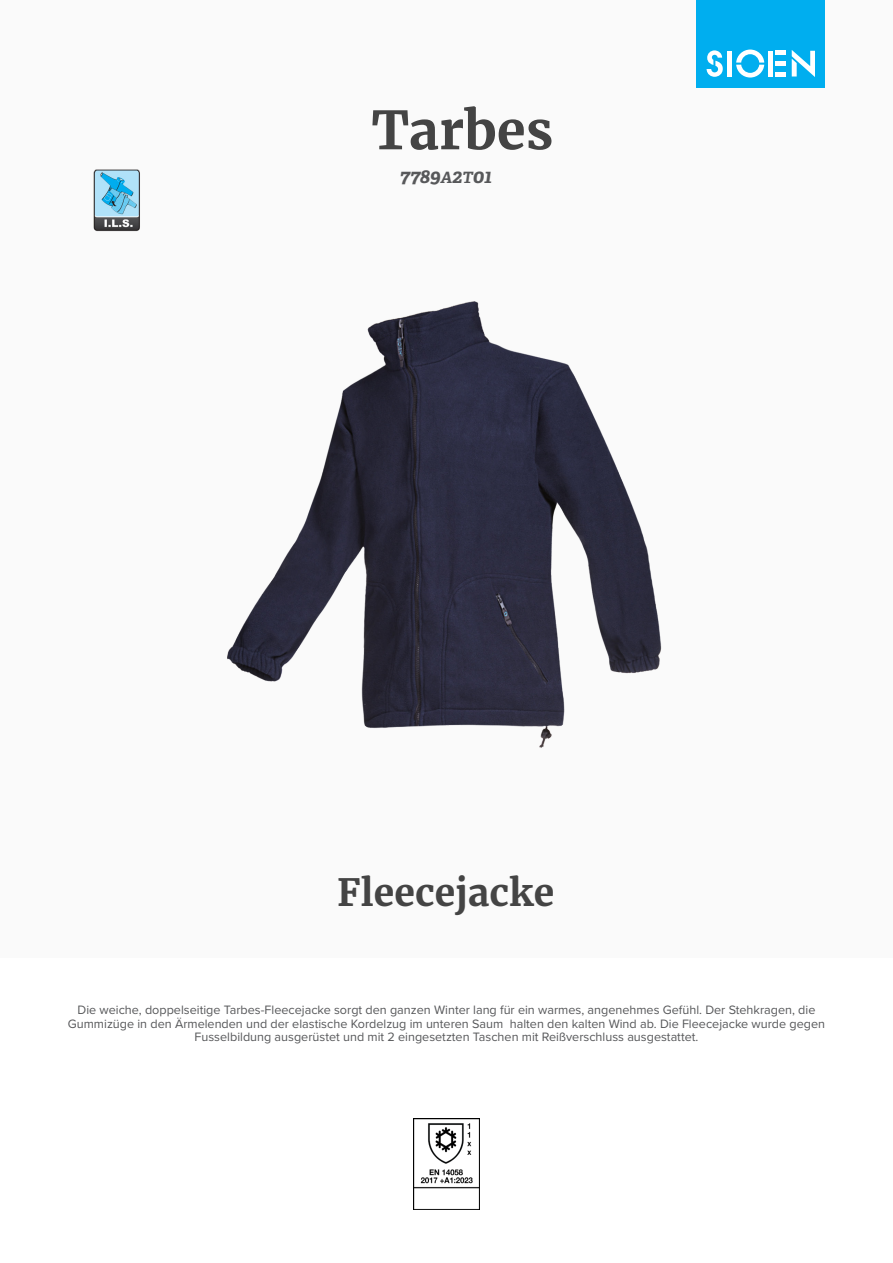
<style>
.page{position:relative;width:893px;height:1263px;background:#fff}
.page>*{position:absolute;margin:0;border:0;box-sizing:border-box;transform-origin:0 0}
.product_name{font:700 52.5px "Merriweather";color:#444}
.product_h2{font:700 37.5px "Merriweather";color:#444}
.product_ref{font:italic 700 19.5px "Adelle";letter-spacing:-.005em;color:#57585a}
.product_description{font:12.6px/13.6px "Proxima Nova";color:#57585a;text-align:center}
.s1{font-size:15.6px}
</style>
<div class="page">
<div style="left:0;top:0;width:893px;height:957px;background:#fafafa"></div>
<div style="left:697px;top:0;width:128px;height:88px;background:#00aeef"></div>
<svg style="left:707px;top:50px;width:16px;height:27px"></svg>
<svg style="left:736px;top:50px;width:28px;height:28px"></svg>
<div style="left:727px;top:51px;width:5px;height:26px;background:#fff"></div>
<div style="left:768px;top:51px;width:5px;height:26px;background:#fff"></div>
<div style="left:775px;top:72px;width:11px;height:5px;background:#fff"></div>
<div style="left:775px;top:61px;width:11px;height:5px;background:#fff"></div>
<hr style="left:775px;top:51px;width:11px;height:4px;background:#fff">
<svg style="left:792px;top:50px;width:23px;height:27px"></svg>
<img style="left:93px;top:169px;width:47px;height:63px">
<img style="left:413px;top:1118px;width:67px;height:92px">
<img style="left:227px;top:301px;width:435px;height:447px">
<p class="product_name" style="left:371px;top:97px;width:183px">Tarbes</p>
<p class="product_ref" style="left:400px;top:164px;width:94px">7789<span class="s1">A</span>2<span class="s1">T</span>01</p>
<p class="product_h2" style="left:337px;top:868px;width:219px">Fleecejacke</p>
<p class="product_description" style="left:68px;top:1002px;width:759px">Die weiche, doppelseitige Tarbes-Fleecejacke sorgt den ganzen Winter lang für ein warmes, angenehmes Gefühl. Der Stehkragen, die<br>Gummizüge in den Ärmelenden und der elastische Kordelzug im unteren Saum halten den kalten Wind ab. Die Fleecejacke wurde gegen<br>Fusselbildung ausgerüstet und mit 2 eingesetzten Taschen mit Reißverschluss ausgestattet.</p>
</div>
